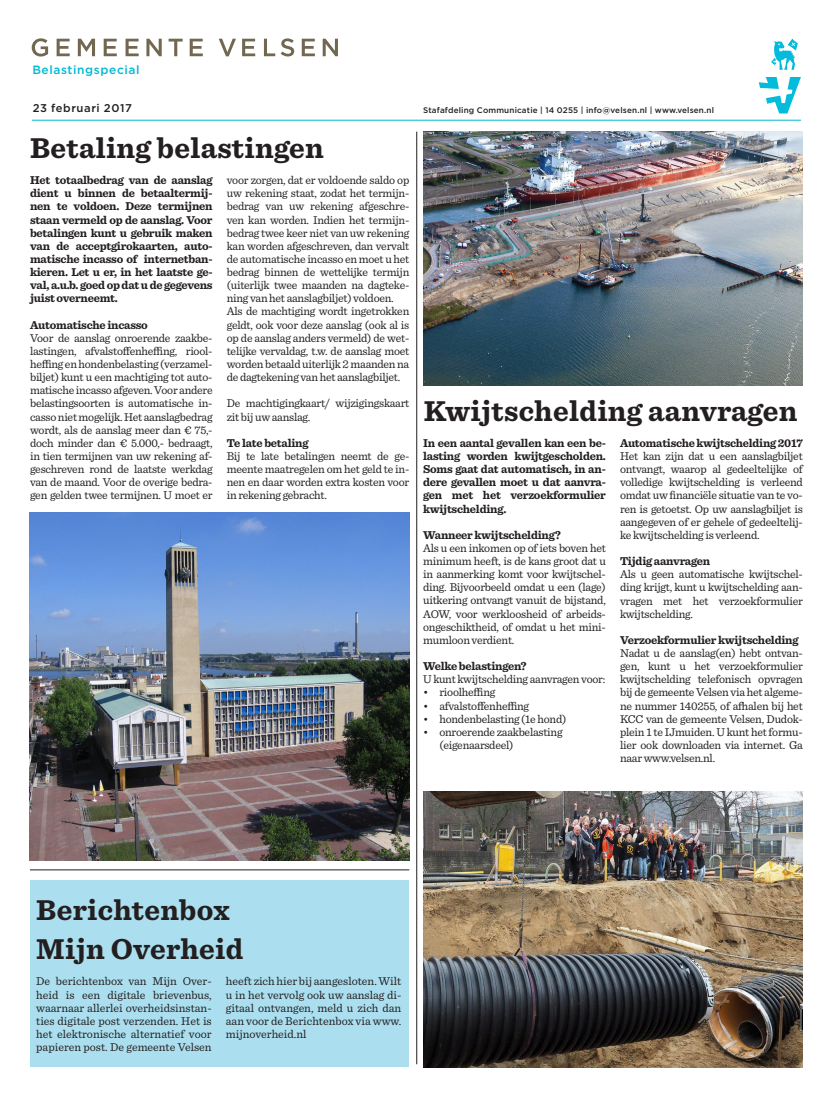
<style>
.page{position:relative;width:833px;height:1117px;background:#fff}
.page>*{position:absolute;margin:0;border:0;box-sizing:border-box;transform-origin:0 0}
.t1{font:700 30px/39.4px "Sentinel";letter-spacing:.01em;color:#231f20}
.t2{font:500 12px "Gotham";letter-spacing:.05em;color:#00bad1}
.t3{font:11.88px/13.1px "Sentinel";letter-spacing:-.02em;color:#231f20}
.t4{font:700 11.88px/13.1px "Sentinel";letter-spacing:-.02em;color:#231f20;text-align:justify}
.t5{font:500 11.25px "Gotham";letter-spacing:.05em;color:#231f20}
.t6{font:500 10.62px "Gotham";letter-spacing:.02em;color:#231f20;scale:1.05 1}
.t7{font:500 8.12px "Gotham";letter-spacing:.02em;color:#231f20}
.s1{font-weight:700}
</style>
<div class="page">
<hr style="left:32px;top:120px;width:769px;height:1px;background:#00bad1">
<svg style="left:32px;top:38px;width:16px;height:19px"></svg>
<svg style="left:57px;top:39px;width:13px;height:18px"></svg>
<svg style="left:78px;top:39px;width:17px;height:18px"></svg>
<svg style="left:104px;top:39px;width:13px;height:18px"></svg>
<svg style="left:125px;top:39px;width:14px;height:18px"></svg>
<svg style="left:146px;top:39px;width:16px;height:18px"></svg>
<svg style="left:169px;top:39px;width:14px;height:18px"></svg>
<svg style="left:190px;top:39px;width:13px;height:18px"></svg>
<svg style="left:219px;top:39px;width:17px;height:18px"></svg>
<svg style="left:242px;top:39px;width:13px;height:18px"></svg>
<svg style="left:264px;top:39px;width:11px;height:18px"></svg>
<svg style="left:281px;top:38px;width:13px;height:19px"></svg>
<svg style="left:302px;top:39px;width:13px;height:18px"></svg>
<svg style="left:323px;top:39px;width:15px;height:18px"></svg>
<svg style="left:758px;top:39px;width:43px;height:75px"></svg>
<div style="left:31px;top:880px;width:378px;height:187px;background:#abdfef"></div>
<img style="left:423px;top:131px;width:379px;height:254px">
<img style="left:30px;top:512px;width:380px;height:348px">
<img style="left:423px;top:791px;width:379px;height:276px">
<hr style="left:30px;top:869px;width:379px;height:1px;background:#231f20">
<hr style="left:416px;top:132px;width:1px;height:931px;background:#231f20">
<p class="t2" style="left:32px;top:62px;width:109px">Belastingspecial</p>
<p class="t5" style="left:33px;top:100px;width:101px">23 februari 2017</p>
<p class="t7" style="left:423px;top:105px;width:292px">Stafafdeling Communicatie | 14 0255 | info@velsen.nl | www.velsen.nl</p>
<p class="t2" style="left:32px;top:67px;width:71px">Infopagina</p>
<p class="t6" style="left:484px;top:108px;width:98px">gemeentevelsen |</p>
<p class="t6" style="left:606px;top:108px;width:60px">gemvelsen</p>
<p class="t1" style="left:30px;top:127px;width:295px">Betaling belastingen</p>
<p class="t4" style="left:30px;top:173px;width:184px">Het totaalbedrag van de aanslag dient u binnen de betaaltermij&shy;nen te voldoen. Deze termijnen staan vermeld op de aanslag. Voor betalingen kunt u gebruik maken van de acceptgirokaarten, auto&shy;matische incasso of internetban&shy;kieren. Let u er, in het laatste ge&shy;val, a.u.b. goed op dat u de gegevens juist overneemt.</p>
<p class="t3" style="left:30px;top:317px;width:184px"><span class="s1">Automatische incasso<br></span>Voor de aanslag onroerende zaakbe&shy;lastingen, afvalstoffenheffing, riool&shy;heffing en hondenbelasting (verzamel&shy;biljet) kunt u een machtiging tot auto&shy;matische incasso afgeven. Voor andere belastingsoorten is automatische in&shy;casso niet mogelijk. Het aanslagbedrag wordt, als de aanslag meer dan € 75,- doch minder dan € 5.000,- bedraagt, in tien termijnen van uw rekening af&shy;geschreven rond de laatste werkdag van de maand. Voor de overige bedra&shy;gen gelden twee termijnen. U moet er</p>
<p class="t3" style="left:227px;top:173px;width:184px">voor zorgen, dat er voldoende saldo op uw rekening staat, zodat het termijn&shy;bedrag van uw rekening afgeschre&shy;ven kan worden. Indien het termijn&shy;bedrag twee keer niet van uw rekening kan worden afgeschreven, dan vervalt de automatische incasso en moet u het bedrag binnen de wettelijke termijn (uiterlijk twee maanden na dagteke&shy;ning van het aanslagbiljet) voldoen.<br>Als de machtiging wordt ingetrokken geldt, ook voor deze aanslag (ook al is op de aanslag anders vermeld) de wet&shy;telijke vervaldag, t.w. de aanslag moet worden betaald uiterlijk 2 maanden na de dagtekening van het aanslagbiljet.</p>
<p class="t3" style="left:227px;top:396px;width:184px">De machtigingkaart/ wijzigingskaart zit bij uw aanslag.</p>
<p class="t3" style="left:227px;top:435px;width:184px"><span class="s1">Te late betaling<br></span>Bij te late betalingen neemt de ge&shy;meente maatregelen om het geld te in&shy;nen en daar worden extra kosten voor in rekening gebracht.</p>
<p class="t1" style="left:424px;top:389px;width:375px">Kwijtschelding aanvragen</p>
<p class="t4" style="left:423px;top:436px;width:184px">In een aantal gevallen kan een be&shy;lasting worden kwijtgescholden.<br>Soms gaat dat automatisch, in an&shy;dere gevallen moet u dat aanvra&shy;gen met het verzoekformulier kwijtschelding.</p>
<p class="t3" style="left:423px;top:527px;width:184px"><span class="s1">Wanneer kwijtschelding?<br></span>Als u een inkomen op of iets boven het minimum heeft, is de kans groot dat u in aanmerking komt voor kwijtschel&shy;ding. Bijvoorbeeld omdat u een (lage) uitkering ontvangt vanuit de bijstand, AOW, voor werkloosheid of arbeids&shy;ongeschiktheid, of omdat u het mini&shy;mumloon verdient.</p>
<p class="t3" style="left:423px;top:658px;width:184px"><span class="s1">Welke belastingen?<br></span>U kunt kwijtschelding aanvragen voor:</p>
<p class="t3" style="left:423px;top:685px;width:74px">• rioolheffing</p>
<p class="t3" style="left:423px;top:698px;width:107px">• afvalstoffenheffing</p>
<p class="t3" style="left:423px;top:711px;width:145px">• hondenbelasting (1e hond)</p>
<p class="t3" style="left:439px;top:724px;width:125px;text-indent:-16px">• onroerende zaakbelasting (eigenaarsdeel)</p>
<p class="t3" style="left:620px;top:435px;width:184px;text-align:justify"><span class="s1">Automatische kwijtschelding 2017<br></span>Het kan zijn dat u een aanslagbiljet ontvangt, waarop al gedeeltelijke of volledige kwijtschelding is verleend omdat uw financiële situatie van te vo&shy;ren is getoetst. Op uw aanslagbiljet is aangegeven of er gehele of gedeeltelij&shy;ke kwijtschelding is verleend.</p>
<p class="t3" style="left:620px;top:553px;width:184px"><span class="s1">Tijdig aanvragen<br></span>Als u geen automatische kwijtschel&shy;ding krijgt, kunt u kwijtschelding aan&shy;vragen met het verzoekformulier kwijtschelding.</p>
<p class="t3" style="left:620px;top:632px;width:184px"><span class="s1">Verzoekformulier kwijtschelding </span>Nadat u de aanslag(en) hebt ontvan&shy;gen, kunt u het verzoekformulier kwijtschelding telefonisch opvragen bij de gemeente Velsen via het algeme&shy;ne nummer 140255, of afhalen bij het KCC van de gemeente Velsen, Dudok&shy;plein 1 te IJmuiden. U kunt het formu&shy;lier ook downloaden via internet. Ga naar www.velsen.nl.</p>
<p class="t1" style="left:36px;top:888px;width:209px">Berichtenbox<br>Mijn Overheid</p>
<p class="t3" style="left:36px;top:973px;width:177px;text-align:justify">De berichtenbox van Mijn Over&shy;heid is een digitale brievenbus, waarnaar allerlei overheidsinstan&shy;ties digitale post verzenden. Het is het elektronische alternatief voor papieren post. De gemeente Velsen</p>
<p class="t3" style="left:226px;top:973px;width:177px;text-align:justify">heeft zich hier bij aangesloten. Wilt u in het vervolg ook uw aanslag di&shy;gitaal ontvangen, meld u zich dan aan voor de Berichtenbox via www. mijnoverheid.nl</p>
</div>
